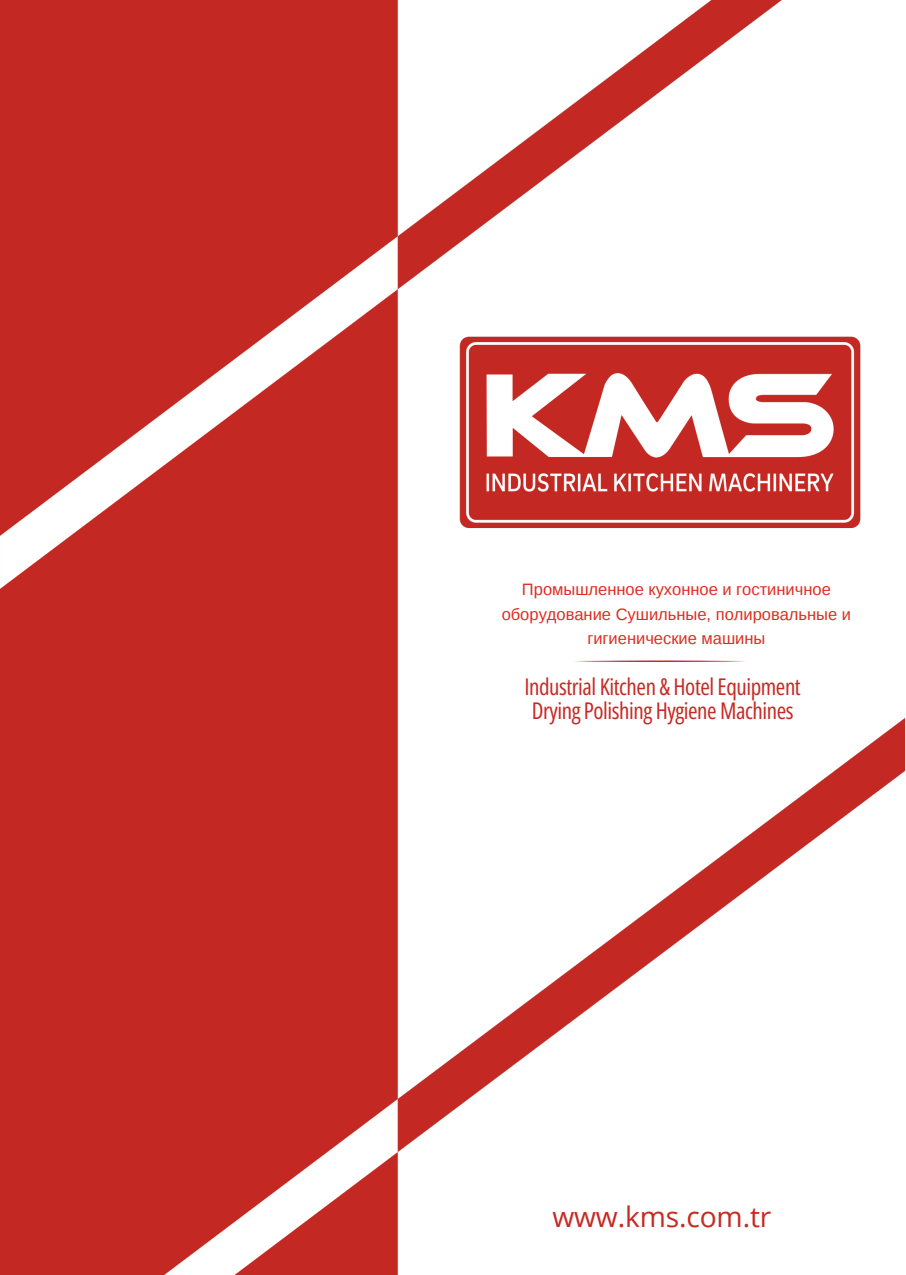
<style>
.page{position:relative;width:906px;height:1275px;background:#fff}
.page>*{position:absolute;margin:0;border:0;box-sizing:border-box;transform-origin:0 0}
.t1{font:28.2px "Open Sans";letter-spacing:-.005em;color:#c72923}
.t2{font:23.1px/24.8px "Open Sans Condensed";letter-spacing:-.02em;color:#c72923;text-align:center}
.t3{font:16.5px/24.8px "Liberation Sans";color:#de2c20;text-align:center}
</style>
<div class="page">
<img style="left:0;top:0;width:906px;height:1275px">
<p class="t3" style="left:502px;top:577px;width:351px">Промышленное кухонное и гостиничное оборудование Сушильные, полировальные и гигиенические машины</p>
<h2 class="t2" style="left:524px;top:673px;width:278px">Industrial Kitchen &amp; Hotel Equipment<br>Drying Polishing Hygiene Machines</h2>
<h1 class="t1" style="left:552px;top:1196px;width:220px">www.kms.com.tr</h1>
</div>
